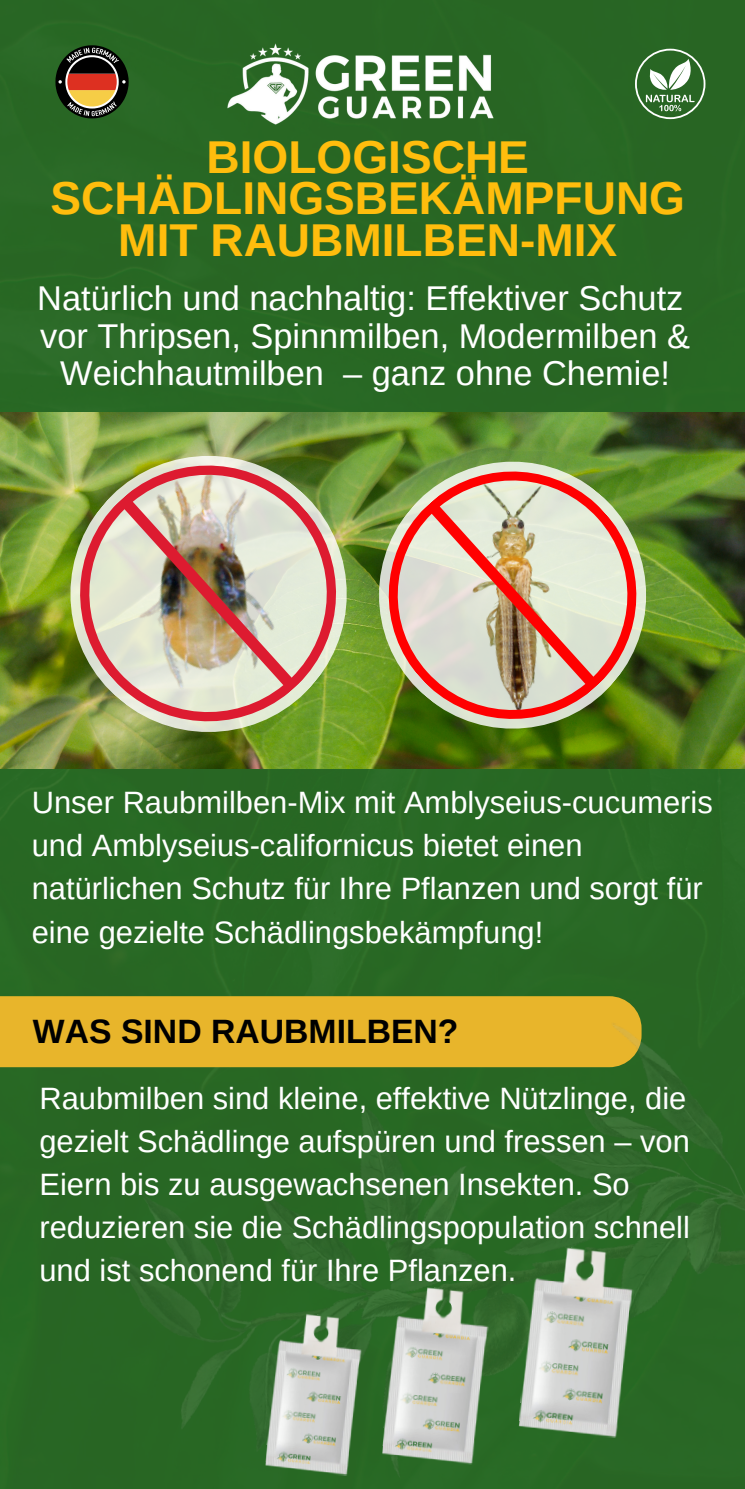
<style>
.page{position:relative;width:745px;height:1489px;background:#fff}
.page>*{position:absolute;margin:0;border:0;box-sizing:border-box;transform-origin:0 0}
.t1{font:700 46px/41.5px "Arimo";color:#ffbd0d;text-align:center}
.t2{font:34.25px/37.5px "Arimo";color:#fff;text-align:center}
.t3{font:700 33.75px "Arimo";color:#000}
.t4{font:30.75px/43px "Arimo";color:#fff}
</style>
<div class="page">
<div style="left:0;top:0;width:744px;height:1489px;background:#286724"></div>
<img style="left:208px;top:0;width:304px;height:210px">
<div style="left:0;top:996px;width:74px;height:71px;background:#e8b52b"></div>
<svg style="left:634px;top:49px;width:71px;height:70px"></svg>
<svg style="left:55px;top:45px;width:74px;height:73px;background:#5f5031"></svg>
<img style="left:74px;top:944px;width:670px;height:545px">
<img style="left:0;top:412px;width:744px;height:356px">
<img style="left:518px;top:1245px;width:117px;height:193px">
<img style="left:382px;top:1285px;width:109px;height:180px">
<img style="left:265px;top:1312px;width:99px;height:164px">
<img style="left:28px;top:399px;width:342px;height:14px">
<img style="left:27px;top:413px;width:341px;height:361px">
<img style="left:368px;top:402px;width:288px;height:386px">
<img style="left:337px;top:420px;width:350px;height:350px">
<p class="t1" style="left:50px;top:136px;width:636px">BIOLOGISCHE<br>SCHÄDLINGSBEKÄMPFUNG<br>MIT RAUBMILBEN-MIX</p>
<p class="t2" style="left:37px;top:280px;width:654px">Natürlich und nachhaltig: Effektiver Schutz vor Thripsen, Spinnmilben, Modermilben &amp;<br>Weichhautmilben – ganz ohne Chemie!</p>
<p class="t4" style="left:32px;top:781px;width:682px">Unser Raubmilben-Mix mit Amblyseius-cucumeris</p>
<p class="t4" style="left:32px;top:824px;width:672px">und Amblyseius-californicus bietet einen natürlichen Schutz für Ihre Pflanzen und sorgt für eine gezielte Schädlingsbekämpfung!</p>
<p class="t3" style="left:33px;top:1012px;width:427px">WAS SIND RAUBMILBEN?</p>
<p class="t4" style="left:39px;top:1077px;width:651px">Raubmilben sind kleine, effektive Nützlinge, die gezielt Schädlinge aufspüren und fressen – von Eiern bis zu ausgewachsenen Insekten. So reduzieren sie die Schädlingspopulation schnell und ist schonend für Ihre Pflanzen.</p>
</div>
